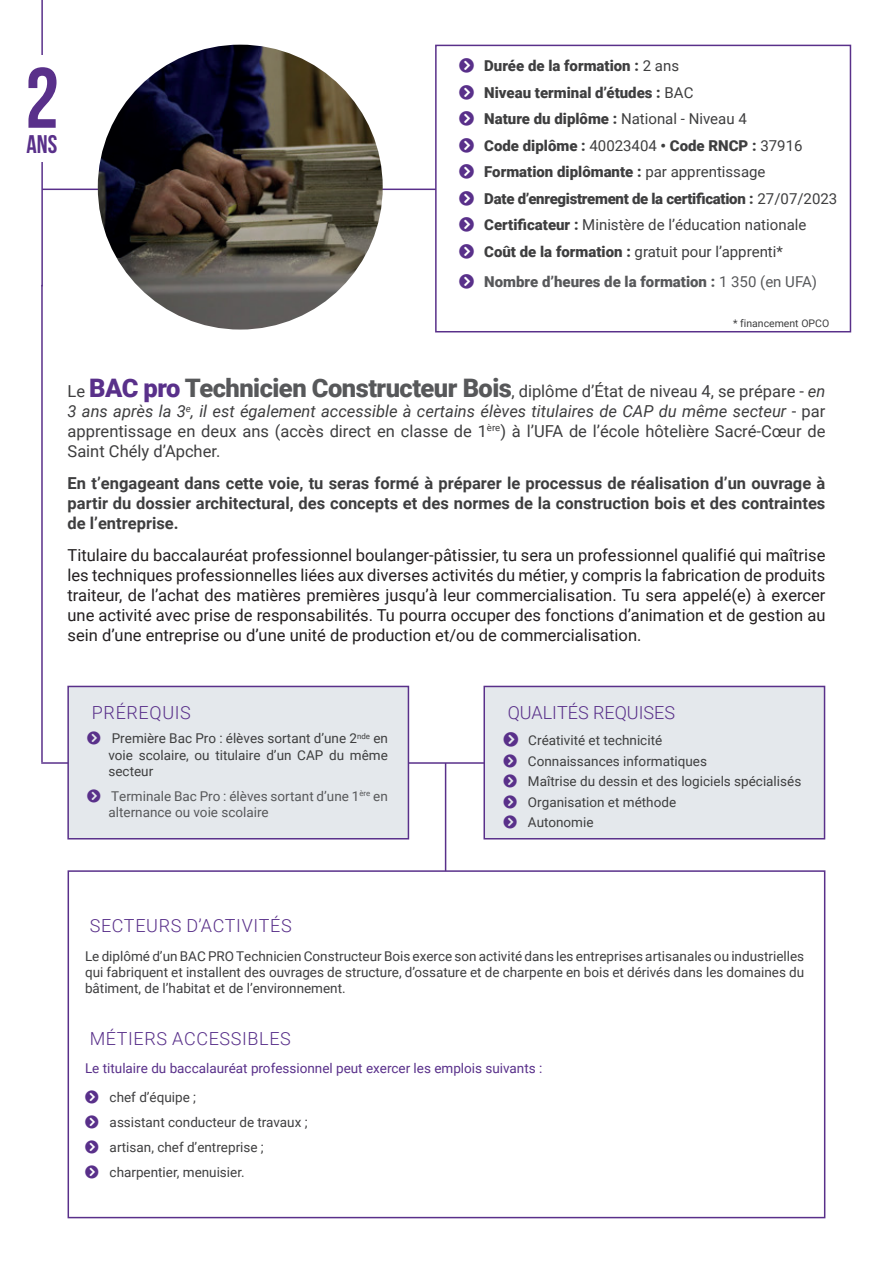
<style>
.page{position:relative;width:893px;height:1263px;background:#fff}
.page>*{position:absolute;margin:0;border:0;box-sizing:border-box;transform-origin:0 0}
.t1{font:700 85.5px "Bebas Neue";color:#59308a}
.t2{font:700 25.5px "Bebas Neue";color:#59308a}
.t3{font:300 18px "Roboto";letter-spacing:.035em;color:#59308a}
.t4{font:300 18px "Roboto";color:#59308a}
.t5{font:16.5px/19.8px "Roboto";color:#231f20;text-align:justify}
.t6{font:16.5px/19.8px "Roboto";color:#3e3e3f;text-align:justify}
.t7{font:700 16.5px/19.8px "Roboto";color:#3e3e3f;text-align:justify}
.t8{font:900 15px/26.5px "Roboto";color:#3e3e3f}
.t9{font:900 15px "Roboto";color:#57585a}
.t10{font:13.5px/16.2px "Roboto";color:#3e3e3f;text-align:justify}
.t11{font:13.5px "Roboto";color:#59308a}
.t12{font:13.5px/16.2px "Roboto";color:#57585a}
.t13{font:10.5px "Roboto";color:#3e3e3f}
.s1{font-weight:400}
.s2{font-weight:900;font-size:25.5px;color:#59308a}
.s3{font-weight:900;font-size:25.5px;color:#57585a}
.s4{font-style:italic}
</style>
<div class="page">
<hr style="left:41px;top:0;width:2px;height:286px;background:#59308a">
<div style="left:21px;top:55px;width:43px;height:107px;background:#fff"></div>
<hr style="left:42px;top:189px;width:394px;height:1px;background:#59308a">
<div style="left:435px;top:45px;width:416px;height:287px;border:2px solid #59308a"></div>
<img style="left:98px;top:45px;width:285px;height:285px;border-radius:142px">
<hr style="left:41px;top:285px;width:2px;height:477px;background:#59308a">
<hr style="left:41px;top:762px;width:467px;height:2px;background:#59308a">
<div style="left:67px;top:686px;width:342px;height:153px;background:#e4e8ec;border:2px solid #59308a"></div>
<div style="left:483px;top:686px;width:342px;height:153px;background:#e4e8ec;border:2px solid #59308a"></div>
<hr style="left:445px;top:763px;width:1px;height:120px;background:#59308a">
<div style="left:68px;top:870px;width:757px;height:348px;background:#fff;border:2px solid #59308a"></div>
<h1 class="t1" style="left:25px;top:51px;width:35px">2</h1>
<h2 class="t2" style="left:27px;top:130px;width:32px">ANS</h2>
<p class="t8" style="left:484px;top:52px;width:355px">Durée de la formation : <span class="s1">2 ans<br></span>Niveau terminal d’études : <span class="s1">BAC<br></span>Nature du diplôme : <span class="s1">National - Niveau 4<br></span>Code diplôme : <span class="s1">40023404</span> • Code RNCP : <span class="s1">37916<br></span>Formation diplômante : <span class="s1">par apprentissage<br></span>Date d’enregistrement de la certification : <span class="s1">27/07/2023<br></span>Certificateur : <span class="s1">Ministère de l’éducation nationale </span>Coût de la formation : <span class="s1">gratuit pour l’apprenti*</span></p>
<p class="t9" style="left:484px;top:271px;width:334px">Nombre d’heures de la formation : <span class="s1">1 350 (en UFA)</span></p>
<p class="t13" style="left:733px;top:316px;width:98px">* financement OPCO</p>
<p class="t6" style="left:68px;top:381px;width:759px">Le <span class="s2">BAC pro</span> <span class="s3">Technicien Constructeur Bois</span>, diplôme d’État de niveau 4, se prépare - <span class="s4">en 3 ans après la 3</span><sup>e</sup><span class="s4">, il est également accessible à certains élèves titulaires de CAP du même secteur</span> - par apprentissage en deux ans (accès direct en classe de 1<sup>ère</sup>) à l’UFA de l’école hôtelière Sacré-Cœur de Saint Chély d’Apcher.</p>
<p class="t7" style="left:68px;top:473px;width:759px">En t’engageant dans cette voie, tu seras formé à préparer le processus de réalisation d’un ouvrage à partir du dossier architectural, des concepts et des normes de la construction bois et des contraintes de l’entreprise.</p>
<p class="t5" style="left:68px;top:545px;width:759px">Titulaire du baccalauréat professionnel boulanger-pâtissier, tu sera un professionnel qualifié qui maîtrise les techniques professionnelles liées aux diverses activités du métier, y compris la fabrication de produits traiteur, de l’achat des matières premières jusqu’à leur commercialisation. Tu sera appelé(e) à exercer une activité avec prise de responsabilités. Tu pourra occuper des fonctions d’animation et de gestion au sein d’une entreprise ou d’une unité de production et/ou de commercialisation.</p>
<h3 class="t3" style="left:92px;top:700px;width:100px">PRÉREQUIS</h3>
<p class="t10" style="left:108px;top:730px;width:281px">Première Bac Pro : élèves sortant d’une 2<sup>nde</sup> en voie scolaire, ou titulaire d’un CAP du même secteur</p>
<p class="t12" style="left:108px;top:787px;width:281px">Terminale Bac Pro : élèves sortant d’une 1<sup>ère</sup> en alternance ou voie scolaire</p>
<h3 class="t4" style="left:508px;top:700px;width:169px">QUALITÉS REQUISES</h3>
<p class="t10" style="left:528px;top:730px;width:275px;line-height:20.4px;text-align:left">Créativité et technicité<br>Connaissances informatiques<br>Maîtrise du dessin et des logiciels spécialisés<br>Organisation et méthode<br>Autonomie</p>
<h3 class="t3" style="left:90px;top:913px;width:204px">SECTEURS D’ACTIVITÉS</h3>
<p class="t10" style="left:85px;top:947px;width:721px">Le diplômé d’un BAC PRO Technicien Constructeur Bois exerce son activité dans les entreprises artisanales ou industrielles qui fabriquent et installent des ouvrages de structure, d’ossature et de charpente en bois et dérivés dans les domaines du bâtiment, de l’habitat et de l’environnement.</p>
<h3 class="t3" style="left:90px;top:1025px;width:203px">MÉTIERS ACCESSIBLES</h3>
<p class="t11" style="left:85px;top:1059px;width:459px">Le titulaire du baccalauréat professionnel peut exercer les emplois suivants :</p>
<p class="t10" style="left:110px;top:1085px;width:199px;line-height:24.8px;text-align:left">chef d’équipe ;<br>assistant conducteur de travaux ; artisan, chef d’entreprise ; charpentier, menuisier.</p>
</div>
